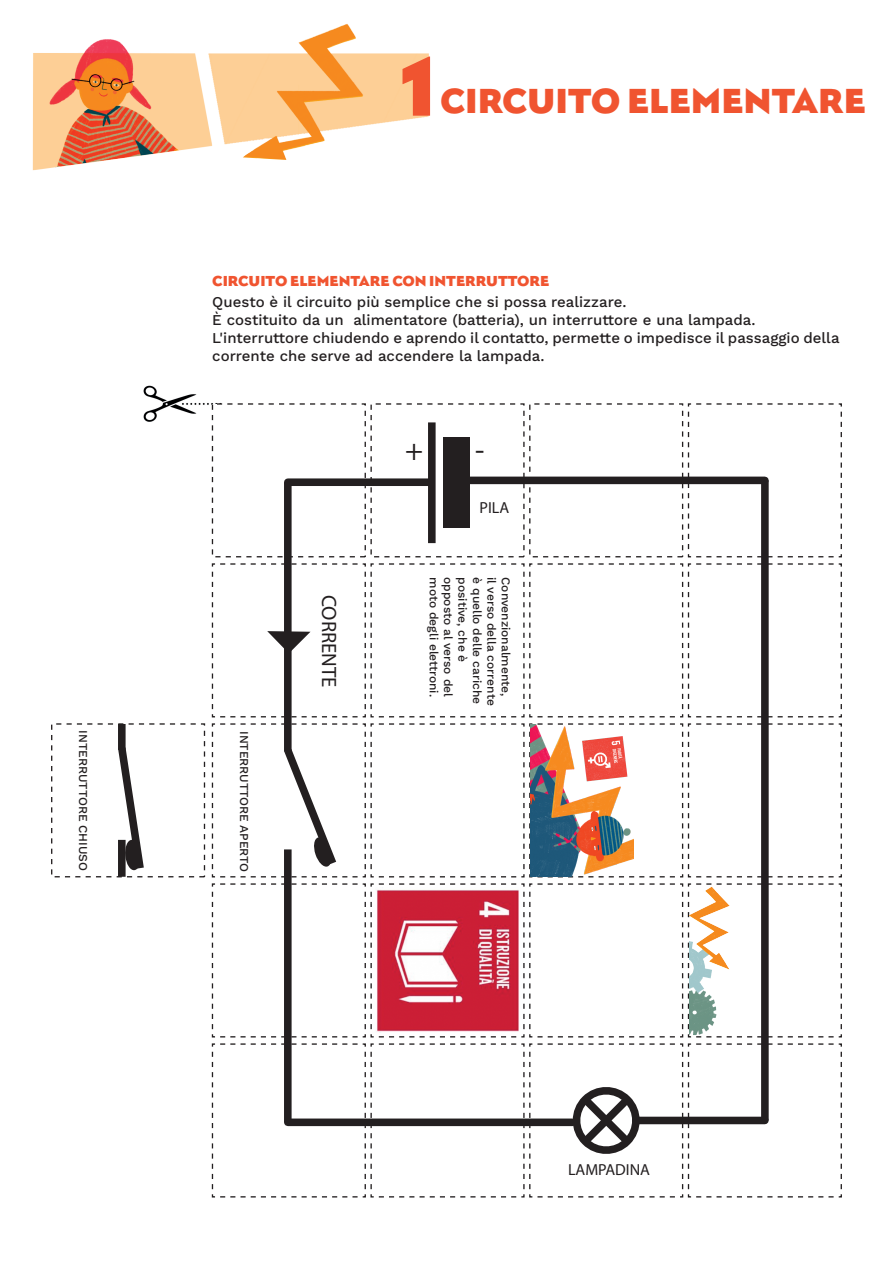
<style>
.page{position:relative;width:893px;height:1263px;background:#fff}
.page>*{position:absolute;margin:0;border:0;box-sizing:border-box;transform-origin:0 0}
.t1{font:84px "Ahoj";color:#f05430}
.t2{font:36px "Ahoj";color:#f05430}
.t3{font:30.3px "Myriad Pro";color:#231f20}
.t4{font:20.7px "Myriad Pro";color:#231f20}
.t5{font:16.05px "Myriad Pro";color:#231f20}
.t6{font:500 15px/18px "Work Sans";color:#231f20}
.t7{font:15px "Ahoj";color:#f05430}
.t8{font:500 12px "Work Sans";color:#231f20}
</style>
<div class="page">
<img style="left:143px;top:385px;width:66px;height:37px">
<svg style="left:211px;top:403px;width:631px;height:795px"></svg>
<div style="left:288px;top:478px;width:140px;height:8px;background:#231f20"></div>
<div style="left:51px;top:723px;width:154px;height:154px;background:#fff;border:1px dashed #231f20"></div>
<div style="left:118px;top:724px;width:8px;height:26px;background:#231f20"></div>
<svg style="left:113px;top:739px;width:36px;height:138px"></svg>
<img style="left:531px;top:725px;width:103px;height:151px">
<img style="left:372px;top:887px;width:148px;height:146px">
<img style="left:690px;top:887px;width:41px;height:149px">
<img style="left:32px;top:24px;width:397px;height:147px">
<h1 class="t1" style="left:398px;top:34px;width:38px">1</h1>
<h2 class="t2" style="left:440px;top:78px;width:427px">CIRCUITO ELEMENTARE</h2>
<p class="t7" style="left:212px;top:272px;width:339px">CIRCUITO ELEMENTARE CON INTERRUTTORE</p>
<p class="t6" style="left:212px;top:292px;width:629px">Questo è il circuito più semplice che si possa realizzare.<br>È costituito da un alimentatore (batteria), un interruttore e una lampada.<br>L'interruttore chiudendo e aprendo il contatto, permette o impedisce il passaggio della corrente che serve ad accendere la lampada.</p>
<h3 class="t3" style="left:405px;top:431px;width:20px">+</h3>
<h3 class="t3" style="left:475px;top:431px;width:11px">-</h3>
<p class="t8" style="left:92px;top:730px;width:142px;rotate:90deg">INTERRUTTORE CHIUSO</p>
<p class="t8" style="left:253px;top:731px;width:143px;rotate:90deg">INTERRUTTORE APERTO</p>
<h3 class="t4" style="left:342px;top:595px;width:94px;rotate:90deg">CORRENTE</h3>
<p class="t5" style="left:480px;top:498px;width:31px">PILA</p>
<p class="t8" style="left:443px;top:577px;width:121px;rotate:90deg">moto degli elettroni.</p>
<p class="t8" style="left:457px;top:577px;width:121px;rotate:90deg">opposto al verso del</p>
<p class="t8" style="left:472px;top:577px;width:87px;rotate:90deg">positive, che è</p>
<p class="t8" style="left:486px;top:577px;width:129px;rotate:90deg">è quello delle cariche</p>
<p class="t8" style="left:501px;top:577px;width:130px;rotate:90deg">il verso della corrente</p>
<p class="t8" style="left:515px;top:577px;width:121px;rotate:90deg">Convenzionalmente,</p>
<p class="t5" style="left:568px;top:1160px;width:83px">LAMPADINA</p>
</div>
